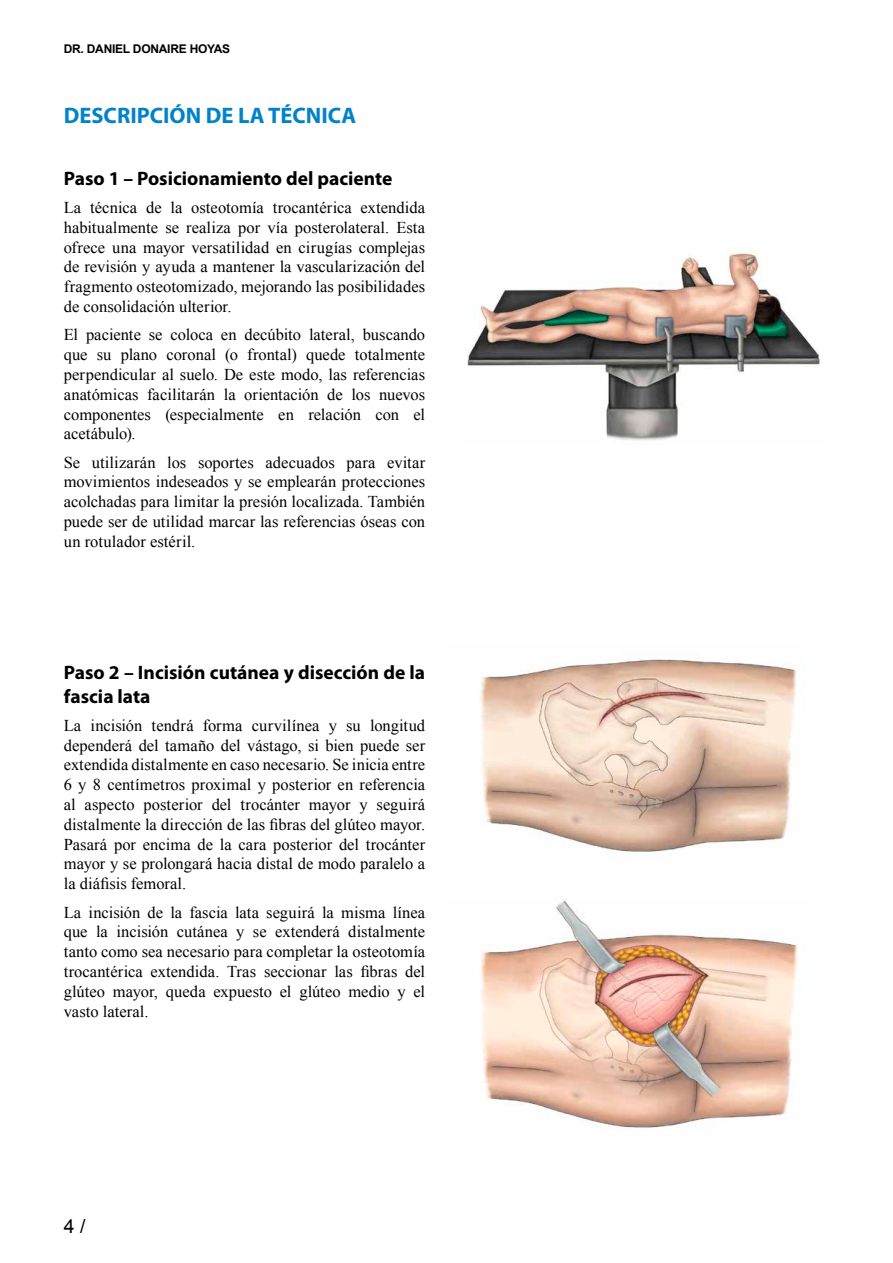
<style>
.page{position:relative;width:893px;height:1263px;background:#fff}
.page>*{position:absolute;margin:0;border:0;box-sizing:border-box;transform-origin:0 0}
.t1{font:700 22.5px "Myriad Pro";color:#0083c8}
.t2{font:700 19.5px/23.4px "Myriad Pro";color:#000}
.t3{font:19.5px "Arial";color:#000}
.t4{font:16.5px/19.8px "Times New Roman";color:#000;text-align:justify}
.t5{font:700 12px "Arial";letter-spacing:-.02em;color:#000}
</style>
<div class="page">
<img style="left:467px;top:252px;width:353px;height:189px">
<img style="left:480px;top:658px;width:324px;height:194px">
<img style="left:480px;top:899px;width:319px;height:230px">
<p class="t5" style="left:64px;top:41px;width:168px">DR. DANIEL DONAIRE HOYAS</p>
<h1 class="t1" style="left:64px;top:101px;width:294px">DESCRIPCIÓN DE LA TÉCNICA</h1>
<p class="t2" style="left:64px;top:166px;width:330px">Paso 1 – Posicionamiento del paciente</p>
<p class="t4" style="left:64px;top:197px;width:363px">La técnica de la osteotomía trocantérica extendida habitualmente se realiza por vía posterolateral. Esta ofrece una mayor versatilidad en cirugías complejas de revisión y ayuda a mantener la vascularización del fragmento osteotomizado, mejorando las posibilidades de consolidación ulterior.</p>
<p class="t4" style="left:64px;top:325px;width:363px">El paciente se coloca en decúbito lateral, buscando que su plano coronal (o frontal) quede totalmente perpendicular al suelo. De este modo, las referencias anatómicas facilitarán la orientación de los nuevos componentes (especialmente en relación con el acetábulo).</p>
<p class="t4" style="left:64px;top:452px;width:363px">Se utilizarán los soportes adecuados para evitar movimientos indeseados y se emplearán protecciones acolchadas para limitar la presión localizada. También puede ser de utilidad marcar las referencias óseas con un rotulador estéril.</p>
<p class="t2" style="left:64px;top:660px;width:363px">Paso 2 – Incisión cutánea y disección de la fascia lata</p>
<p class="t4" style="left:64px;top:715px;width:363px">La incisión tendrá forma curvilínea y su longitud dependerá del tamaño del vástago, si bien puede ser extendida distalmente en caso necesario. Se inicia entre 6 y 8 centímetros proximal y posterior en referencia al aspecto posterior del trocánter mayor y seguirá distalmente la dirección de las fibras del glúteo mayor.<br>Pasará por encima de la cara posterior del trocánter mayor y se prolongará hacia distal de modo paralelo a la diáfisis femoral.</p>
<p class="t4" style="left:64px;top:902px;width:363px">La incisión de la fascia lata seguirá la misma línea que la incisión cutánea y se extenderá distalmente tanto como sea necesario para completar la osteotomía trocantérica extendida. Tras seccionar las fibras del glúteo mayor, queda expuesto el glúteo medio y el vasto lateral.</p>
<p class="t3" style="left:64px;top:1213px;width:23px">4 /</p>
</div>
